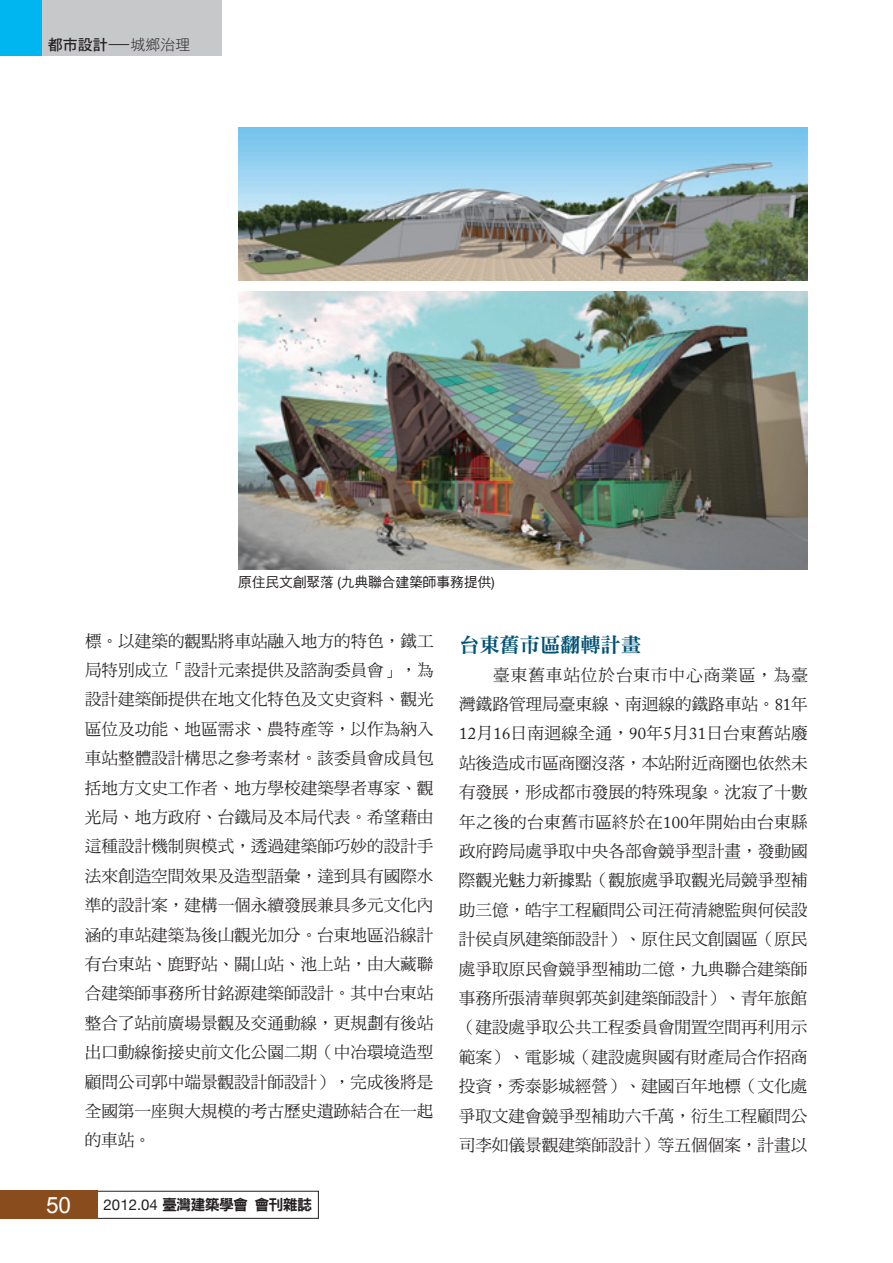
<style>
.page{position:relative;width:893px;height:1263px;background:#fff}
.page>*{position:absolute;margin:0;border:0;box-sizing:border-box;transform-origin:0 0}
.t1{font:22.5px "Arial";color:#fff}
.t2{font:20.4px "DF Ming Std W9";letter-spacing:-.01em;color:#005376}
.t3{font:16.65px/29.4px "DF Ming Std W5";letter-spacing:-.005em;color:#231f20;text-align:justify}
.t4{font:15px "DF Hei Std W9";letter-spacing:-.05em;color:#231f20}
.t5{font:15px "DF Hei Std W7";color:#231f20}
.t6{font:13.8px "DF Hei Std W5";letter-spacing:-.01em;color:#231f20}
.s1{font-family:"DF Hei Std W5"}
.s2{font-family:"DF Hei Std W3"}
.s3{font-family:"Helvetica Neue"}
.s4{font-family:"Adobe Caslon Pro"}
</style>
<div class="page">
<svg style="left:97px;top:1191px;width:221px;height:27px"></svg>
<div style="left:0;top:1191px;width:97px;height:28px;background:#894c1d"></div>
<div style="left:0;top:0;width:221px;height:55px;background:#c7c8ca"></div>
<div style="left:0;top:0;width:42px;height:55px;background:#00b6f0"></div>
<img style="left:238px;top:128px;width:570px;height:152px">
<img style="left:238px;top:291px;width:570px;height:279px">
<p class="t5" style="left:48px;top:37px;width:144px">都市設計<span class="s1">—</span><span class="s2">城鄉治理</span></p>
<p class="t6" style="left:238px;top:575px;width:258px">原住民文創聚落 <span class="s3">(</span>九典聯合建築師事務提供<span class="s3">)</span></p>
<p class="t3" style="left:85px;top:626px;width:350px">標。以建築的觀點將車站融入地方的特色，鐵工局特別成立「設計元素提供及諮詢委員會」，為設計建築師提供在地文化特色及文史資料、觀光區位及功能、地區需求、農特產等，以作為納入車站整體設計構思之參考素材。該委員會成員包括地方文史工作者、地方學校建築學者專家、觀光局、地方政府、台鐵局及本局代表。希望藉由這種設計機制與模式，透過建築師巧妙的設計手法來創造空間效果及造型語彙，達到具有國際水準的設計案，建構一個永續發展兼具多元文化內涵的車站建築為後山觀光加分。台東地區沿線計有台東站、鹿野站、關山站、池上站，由大藏聯合建築師事務所甘銘源建築師設計。其中台東站整合了站前廣場景觀及交通動線，更規劃有後站出口動線銜接史前文化公園二期（中冶環境造型顧問公司郭中端景觀設計師設計），完成後將是全國第一座與大規模的考古歷史遺跡結合在一起的車站。</p>
<p class="t2" style="left:459px;top:634px;width:183px">台東舊市區翻轉計畫</p>
<p class="t3" style="left:459px;top:659px;width:351px;text-indent:35px">臺東舊車站位於台東市中心商業區，為臺灣鐵路管理局臺東線、南迴線的鐵路車站。<span class="s4">81</span>年<span class="s4">12</span>月<span class="s4">16</span>日南迴線全通，<span class="s4">90</span>年<span class="s4">5</span>月<span class="s4">31</span>日台東舊站廢站後造成市區商圈沒落，本站附近商圈也依然未有發展，形成都市發展的特殊現象。沈寂了十數年之後的台東舊市區終於在<span class="s4">100</span>年開始由台東縣政府跨局處爭取中央各部會競爭型計畫，發動國際觀光魅力新據點（觀旅處爭取觀光局競爭型補助三億，皓宇工程顧問公司汪荷清總監與何侯設計侯貞夙建築師設計）、原住民文創園區（原民處爭取原民會競爭型補助二億，九典聯合建築師事務所張清華與郭英釗建築師設計）、青年旅館（建設處爭取公共工程委員會閒置空間再利用示範案）、電影城（建設處與國有財產局合作招商投資，秀泰影城經營）、建國百年地標（文化處爭取文建會競爭型補助六千萬，衍生工程顧問公司李如儀景觀建築師設計）等五個個案，計畫以</p>
<p class="t1" style="left:46px;top:1190px;width:26px">50</p>
<p class="t4" style="left:104px;top:1196px;width:210px"><span class="s3">2012.04</span> 臺灣建築學會會刊雜誌</p>
</div>
